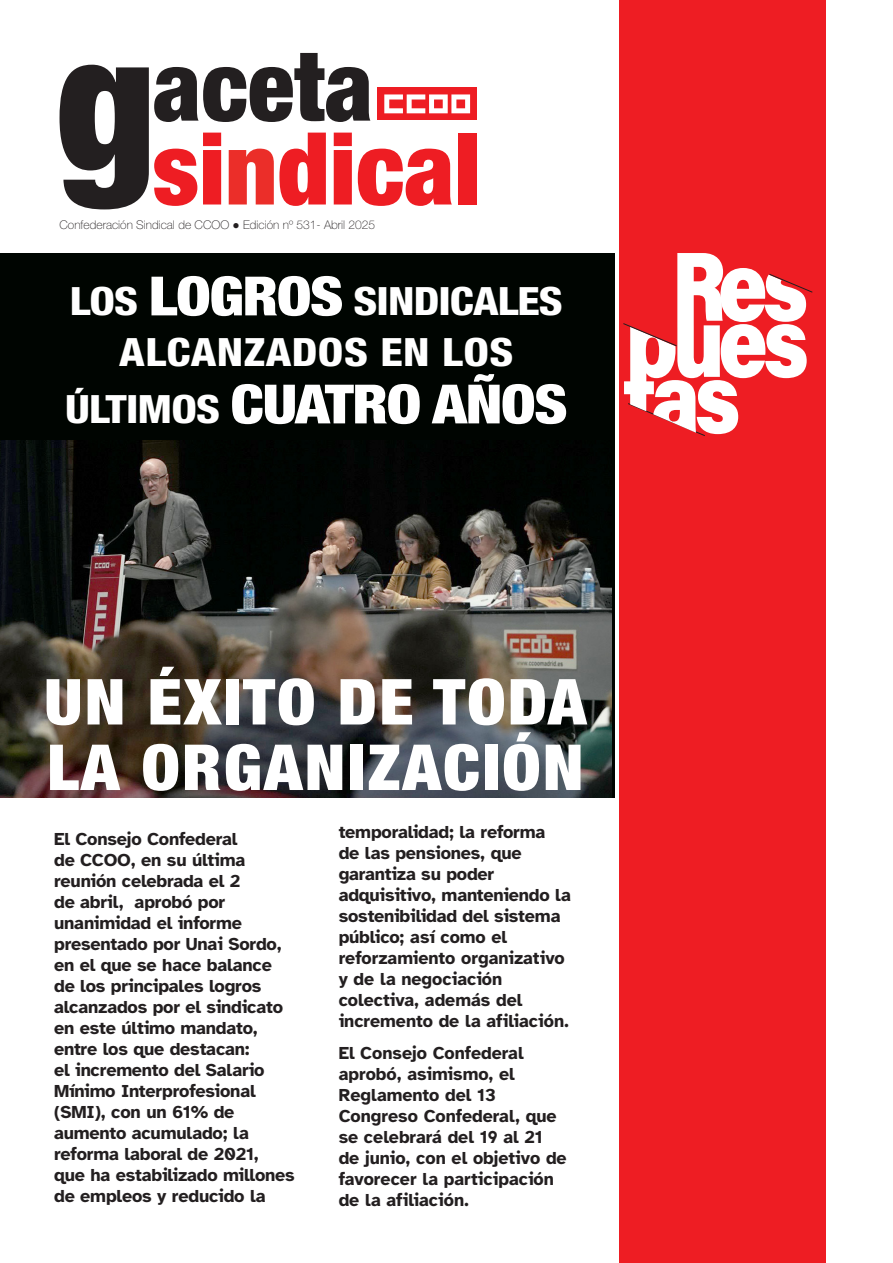
<style>
.page{position:relative;width:893px;height:1263px;background:#fff}
.page>*{position:absolute;margin:0;border:0;box-sizing:border-box;transform-origin:0 0}
.Entradillas{font:900 condensed 63.45px "Helvetica Neue LT Std";letter-spacing:.03em;color:#fff;scale:1.09 1}
.Entradillas-2{font:900 condensed 54.15px "Helvetica Neue LT Std";letter-spacing:-.02em;color:#fff;scale:1.14 1}
.Entradillas-3{font:800 condensed 39px "Helvetica Neue LT Std";letter-spacing:-.02em;color:#fff;scale:1.14 1}
.Entradillas-4{font:800 condensed 39px "Helvetica Neue LT Std";letter-spacing:.01em;color:#fff;scale:1.14 1}
.t1{font:700 18px/21px "Atkinson Hyperlegible";letter-spacing:-.01em;color:#231f20}
.t2{font:100 12px "Helvetica Neue LT Std";color:#231f20}
.s1{font-family:"Calibri";font-weight:400}
.s2{font-weight:900;font-size:54.15px}
.s3{font-weight:800;font-size:39px}
</style>
<div class="page">
<div style="left:377px;top:87px;width:100px;height:33px;background:#ee1d23"></div>
<svg style="left:60px;top:53px;width:410px;height:156px"></svg>
<div style="left:458px;top:133px;width:19px;height:71px;background:#ee1d23"></div>
<div style="left:619px;top:0;width:207px;height:1263px;background:#ee1d23"></div>
<div style="left:0;top:253px;width:614px;height:544px;background:#000501"></div>
<img style="left:0;top:441px;width:612px;height:356px">
<svg style="left:623px;top:253px;width:190px;height:183px"></svg>
<p class="t2" style="left:60px;top:218px;width:317px">Confederación Sindical de CCOO <span class="s1">●</span> Edición nº 531- Abril 2025</p>
<p class="Entradillas-3" style="left:70px;top:277px;width:434px">LOS <span class="s2">LOGROS</span> SINDICALES</p>
<p class="Entradillas-4" style="left:119px;top:328px;width:347px">ALCANZADOS EN LOS</p>
<p class="Entradillas-2" style="left:65px;top:371px;width:442px"><span class="s3">ÚLTIMOS</span> CUATRO AÑOS</p>
<p class="Entradillas" style="left:44px;top:663px;width:499px">UN ÉXITO DE TODA</p>
<p class="Entradillas" style="left:47px;top:728px;width:494px">LA ORGANIZACIÓN</p>
<p class="t1" style="left:54px;top:829px;width:185px">El Consejo Confederal</p>
<p class="t1" style="left:54px;top:850px;width:242px">de CCOO, en su última reunión celebrada el 2<br>de abril, aprobó por unanimidad el informe presentado por Unai Sordo, en el que se hace balance de los principales logros alcanzados por el sindicato en este último mandato, entre los que destacan:<br>el incremento del Salario<br>Mínimo Interprofesional (SMI), con un 61% de aumento acumulado; la reforma laboral de 2021,<br>que ha estabilizado millones de empleos y reducido la</p>
<p class="t1" style="left:339px;top:822px;width:234px">temporalidad; la reforma<br>de las pensiones, que garantiza su poder adquisitivo, manteniendo la sostenibilidad del sistema público; así como el reforzamiento organizativo y de la negociación colectiva, además del incremento de la afiliación.</p>
<p class="t1" style="left:339px;top:1042px;width:230px">El Consejo Confederal aprobó, asimismo, el<br>Reglamento del 13<br>Congreso Confederal, que se celebrará del 19 al 21 de junio, con el objetivo de favorecer la participación de la afiliación.</p>
</div>
